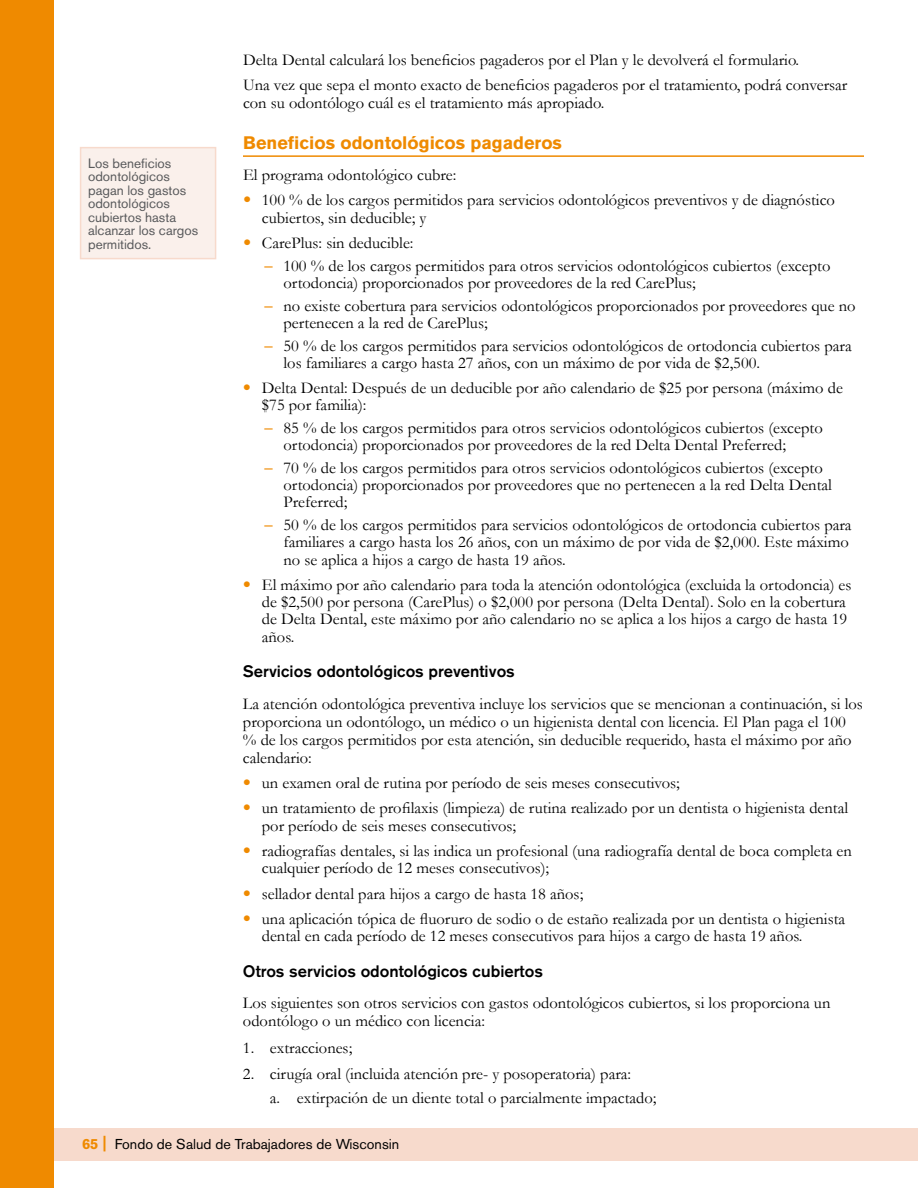
<style>
.page{position:relative;width:918px;height:1188px;background:#fff}
.page>*{position:absolute;margin:0;border:0;box-sizing:border-box;transform-origin:0 0}
.t1{font:700 18px "Akzidenz Grotesk BE";color:#ef8a00}
.t2{font:16.5px/17.2px "Garamond";color:#000}
.t3{font:500 16.5px "Akzidenz Grotesk BE";color:#000}
.t4{font:14.25px "Akzidenz Grotesk BE";color:#000}
.t5{font:13.5px/13.5px "Akzidenz Grotesk BE";color:#58595b}
.s1{font-family:"Sabon LT Std";color:#ef8a00}
.s2{font-weight:700;font-size:14.7px;color:#ef8a00}
.s3{font-weight:700;font-size:16.95px;color:#ef8a00}
</style>
<div class="page">
<div style="left:54px;top:1129px;width:864px;height:32px;background:#f7dacc"></div>
<div style="left:0;top:0;width:54px;height:1188px;background:#ef8a00"></div>
<hr style="left:243px;top:155px;width:621px;height:2px;background:#ef8a00">
<div style="left:81px;top:148px;width:135px;height:111px;background:#faf0eb"></div>
<div style="left:80px;top:147px;width:136px;height:112px;border:2px solid #f7dacc"></div>
<p class="t5" style="left:88px;top:156px;width:112px">Los beneficios odontológicos pagan los gastos odontológicos cubiertos hasta alcanzar los cargos permitidos.</p>
<p class="t2" style="left:243px;top:47px;width:606px;line-height:24.8px">Delta Dental calculará los beneficios pagaderos por el Plan y le devolverá el formulario.<br>Una vez que sepa el monto exacto de beneficios pagaderos por el tratamiento, podrá conversar</p>
<p class="t2" style="left:243px;top:93px;width:363px">con su odontólogo cuál es el tratamiento más apropiado.</p>
<p class="t1" style="left:243px;top:132px;width:321px">Beneficios odontológicos pagaderos</p>
<p class="t2" style="left:243px;top:166px;width:215px">El programa odontológico cubre:</p>
<p class="t2" style="left:262px;top:191px;width:575px;text-indent:-19px"><span class="s1">•</span> 100 % de los cargos permitidos para servicios odontológicos preventivos y de diagnóstico cubiertos, sin deducible; y</p>
<p class="t2" style="left:243px;top:234px;width:172px"><span class="s1">•</span> CarePlus: sin deducible:</p>
<p class="t2" style="left:283px;top:256px;width:549px;text-indent:-19px"><span class="s1">–</span> 100 % de los cargos permitidos para otros servicios odontológicos cubiertos (excepto ortodoncia) proporcionados por proveedores de la red CarePlus;</p>
<p class="t2" style="left:283px;top:296px;width:574px;text-indent:-19px"><span class="s1">–</span> no existe cobertura para servicios odontológicos proporcionados por proveedores que no pertenecen a la red de CarePlus;</p>
<p class="t2" style="left:283px;top:336px;width:570px;text-indent:-19px"><span class="s1">–</span> 50 % de los cargos permitidos para servicios odontológicos de ortodoncia cubiertos para los familiares a cargo hasta 27 años, con un máximo de por vida de $2,500.</p>
<p class="t2" style="left:262px;top:379px;width:583px;text-indent:-19px"><span class="s1">•</span> Delta Dental: Después de un deducible por año calendario de $25 por persona (máximo de $75 por familia):</p>
<p class="t2" style="left:283px;top:419px;width:541px;text-indent:-19px"><span class="s1">–</span> 85 % de los cargos permitidos para otros servicios odontológicos cubiertos (excepto ortodoncia) proporcionados por proveedores de la red Delta Dental Preferred;</p>
<p class="t2" style="left:283px;top:459px;width:550px;text-indent:-19px"><span class="s1">–</span> 70 % de los cargos permitidos para otros servicios odontológicos cubiertos (excepto ortodoncia) proporcionados por proveedores que no pertenecen a la red Delta Dental<br>Preferred;</p>
<p class="t2" style="left:283px;top:516px;width:570px;text-indent:-19px"><span class="s1">–</span> 50 % de los cargos permitidos para servicios odontológicos de ortodoncia cubiertos para familiares a cargo hasta los 26 años, con un máximo de por vida de $2,000. Este máximo no se aplica a hijos a cargo de hasta 19 años.</p>
<p class="t2" style="left:262px;top:576px;width:591px;text-indent:-19px"><span class="s1">•</span> El máximo por año calendario para toda la atención odontológica (excluida la ortodoncia) es de $2,500 por persona (CarePlus) o $2,000 por persona (Delta Dental). Solo en la cobertura de Delta Dental, este máximo por año calendario no se aplica a los hijos a cargo de hasta 19 años.</p>
<p class="t3" style="left:243px;top:661px;width:273px">Servicios odontológicos preventivos</p>
<p class="t2" style="left:243px;top:694px;width:621px;line-height:18px">La atención odontológica preventiva incluye los servicios que se mencionan a continuación, si los proporciona un odontólogo, un médico o un higienista dental con licencia. El Plan paga el 100 % de los cargos permitidos por esta atención, sin deducible requerido, hasta el máximo por año calendario:</p>
<p class="t2" style="left:243px;top:774px;width:438px"><span class="s1">•</span> un examen oral de rutina por período de seis meses consecutivos;</p>
<p class="t2" style="left:262px;top:799px;width:588px;text-indent:-19px"><span class="s1">•</span> un tratamiento de profilaxis (limpieza) de rutina realizado por un dentista o higienista dental por período de seis meses consecutivos;</p>
<p class="t2" style="left:262px;top:842px;width:591px;text-indent:-19px"><span class="s1">•</span> radiografías dentales, si las indica un profesional (una radiografía dental de boca completa en cualquier período de 12 meses consecutivos);</p>
<p class="t2" style="left:243px;top:884px;width:342px"><span class="s1">•</span> sellador dental para hijos a cargo de hasta 18 años;</p>
<p class="t2" style="left:262px;top:910px;width:585px;text-indent:-19px"><span class="s1">•</span> una aplicación tópica de fluoruro de sodio o de estaño realizada por un dentista o higienista dental en cada período de 12 meses consecutivos para hijos a cargo de hasta 19 años.</p>
<p class="t3" style="left:243px;top:961px;width:302px">Otros servicios odontológicos cubiertos</p>
<p class="t2" style="left:243px;top:994px;width:589px;line-height:18px">Los siguientes son otros servicios con gastos odontológicos cubiertos, si los proporciona un odontólogo o un médico con licencia:</p>
<p class="t2" style="left:243px;top:1038px;width:111px">1. extracciones;</p>
<p class="t2" style="left:270px;top:1061px;width:388px;line-height:24.8px;text-indent:-27px">2. cirugía oral (incluida atención pre- y posoperatoria) para:<br>a. extirpación de un diente total o parcialmente impactado;</p>
<p class="t4" style="left:82px;top:1135px;width:319px"><span class="s2">65</span> <span class="s3">|</span> Fondo de Salud de Trabajadores de Wisconsin</p>
</div>
